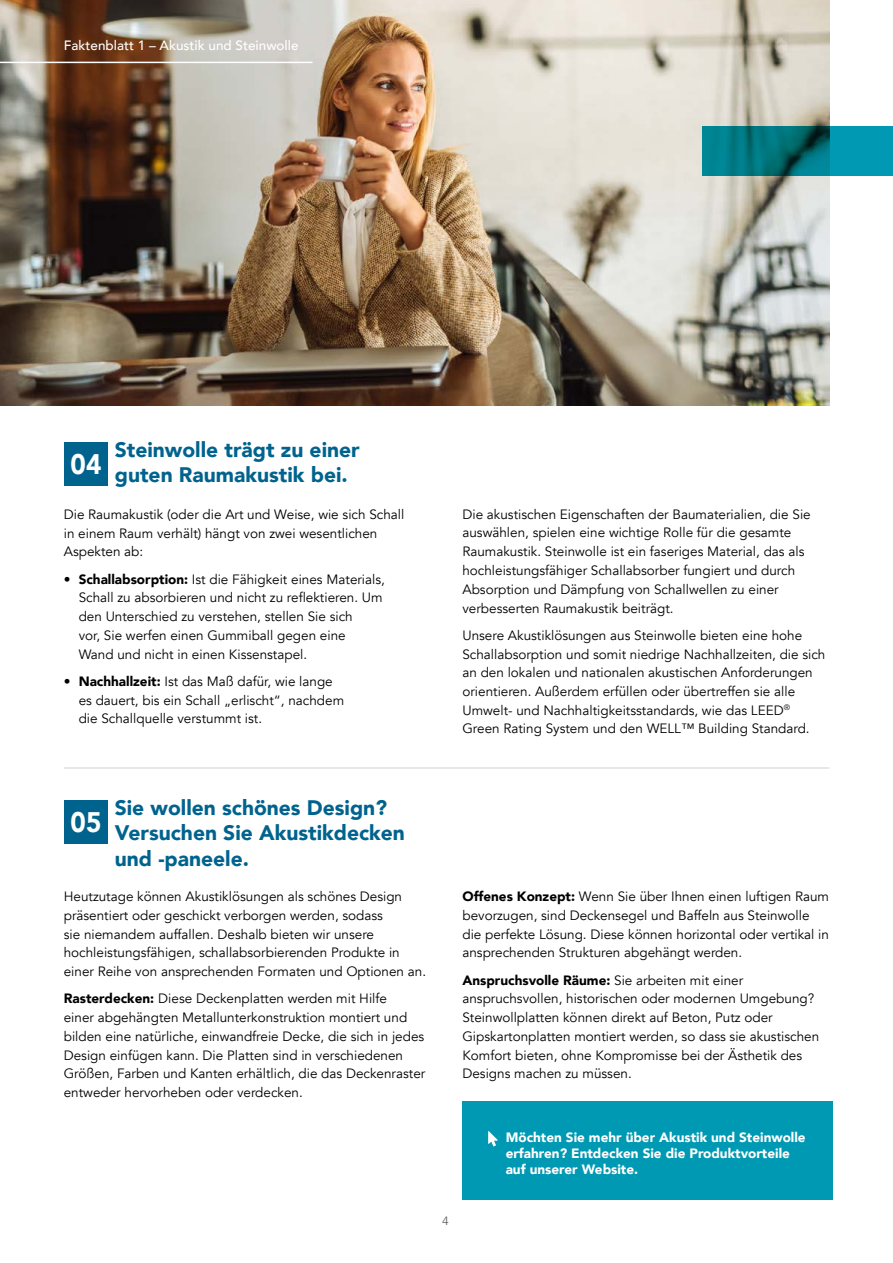
<style>
.page{position:relative;width:893px;height:1263px;background:#fff}
.page>*{position:absolute;margin:0;border:0;box-sizing:border-box;transform-origin:0 0}
.t1{font:900 28.2px "Avenir";color:#fff;scale:.92 1}
.t2{font:900 21px/25.2px "Avenir";color:#00638e}
.t3{font:13.5px/18.8px "Avenir";color:#000}
.t4{font:900 13.5px/16.2px "Avenir";color:#fff}
.t5{font:500 13.5px "Avenir";color:#fff}
.t6{font:12px "Avenir";color:#646363}
.s1{font-weight:900}
</style>
<div class="page">
<img style="left:0;top:0;width:829px;height:405px">
<svg style="left:702px;top:126px;width:191px;height:50px;background:#007d8c"></svg>
<hr style="left:0;top:62px;width:313px;height:1px;background:#fff">
<div style="left:64px;top:442px;width:44px;height:44px;background:#00638e"></div>
<div style="left:64px;top:800px;width:44px;height:44px;background:#00638e"></div>
<hr style="left:64px;top:768px;width:765px;height:1px;background:#d0d0d0">
<div style="left:463px;top:1101px;width:370px;height:99px;background:#0099b3"></div>
<svg style="left:488px;top:1131px;width:10px;height:15px"></svg>
<p class="t5" style="left:64px;top:34px;width:236px">Faktenblatt 1 – Akustik und Steinwolle</p>
<h1 class="t1" style="left:71px;top:440px;width:35px">04</h1>
<h2 class="t2" style="left:115px;top:436px;width:246px">Steinwolle trägt zu einer guten Raumakustik bei.</h2>
<p class="t3" style="left:64px;top:505px;width:342px">Die Raumakustik (oder die Art und Weise, wie sich Schall in einem Raum verhält) hängt von zwei wesentlichen<br>Aspekten ab:</p>
<p class="t3" style="left:79px;top:570px;width:308px;text-indent:-15px">• <span class="s1">Schallabsorption:</span> Ist die Fähigkeit eines Materials, Schall zu absorbieren und nicht zu reflektieren. Um den Unterschied zu verstehen, stellen Sie sich<br>vor, Sie werfen einen Gummiball gegen eine<br>Wand und nicht in einen Kissenstapel.</p>
<p class="t3" style="left:79px;top:672px;width:267px;text-indent:-15px">• <span class="s1">Nachhallzeit:</span> Ist das Maß dafür, wie lange es dauert, bis ein Schall „erlischt“, nachdem die Schallquelle verstummt ist.</p>
<p class="t3" style="left:462px;top:505px;width:350px">Die akustischen Eigenschaften der Baumaterialien, die Sie auswählen, spielen eine wichtige Rolle für die gesamte Raumakustik. Steinwolle ist ein faseriges Material, das als hochleistungsfähiger Schallabsorber fungiert und durch Absorption und Dämpfung von Schallwellen zu einer verbesserten Raumakustik beiträgt.</p>
<p class="t3" style="left:462px;top:626px;width:364px">Unsere Akustiklösungen aus Steinwolle bieten eine hohe Schallabsorption und somit niedrige Nachhallzeiten, die sich an den lokalen und nationalen akustischen Anforderungen orientieren. Außerdem erfüllen oder übertreffen sie alle Umwelt- und Nachhaltigkeitsstandards, wie das LEED<sup>® </sup>Green Rating System und den WELL™ Building Standard.</p>
<h1 class="t1" style="left:71px;top:798px;width:35px">05</h1>
<h2 class="t2" style="left:115px;top:795px;width:292px">Sie wollen schönes Design?<br>Versuchen Sie Akustikdecken und -paneele.</h2>
<p class="t3" style="left:64px;top:887px;width:364px">Heutzutage können Akustiklösungen als schönes Design präsentiert oder geschickt verborgen werden, sodass<br>sie niemandem auffallen. Deshalb bieten wir unsere hochleistungsfähigen, schallabsorbierenden Produkte in einer Reihe von ansprechenden Formaten und Optionen an.</p>
<p class="t3" style="left:64px;top:989px;width:363px"><span class="s1">Rasterdecken:</span> Diese Deckenplatten werden mit Hilfe<br>einer abgehängten Metallunterkonstruktion montiert und bilden eine natürliche, einwandfreie Decke, die sich in jedes Design einfügen kann. Die Platten sind in verschiedenen Größen, Farben und Kanten erhältlich, die das Deckenraster entweder hervorheben oder verdecken.</p>
<p class="t3" style="left:462px;top:887px;width:368px"><span class="s1">Offenes Konzept:</span> Wenn Sie über Ihnen einen luftigen Raum bevorzugen, sind Deckensegel und Baffeln aus Steinwolle die perfekte Lösung. Diese können horizontal oder vertikal in ansprechenden Strukturen abgehängt werden.</p>
<p class="t3" style="left:462px;top:971px;width:358px"><span class="s1">Anspruchsvolle Räume:</span> Sie arbeiten mit einer anspruchsvollen, historischen oder modernen Umgebung?<br>Steinwollplatten können direkt auf Beton, Putz oder Gipskartonplatten montiert werden, so dass sie akustischen Komfort bieten, ohne Kompromisse bei der Ästhetik des Designs machen zu müssen.</p>
<p class="t6" style="left:442px;top:1213px;width:8px">4</p>
<p class="t4" style="left:506px;top:1129px;width:301px">Möchten Sie mehr über Akustik und Steinwolle erfahren? Entdecken Sie die Produktvorteile auf unserer Website.</p>
</div>
